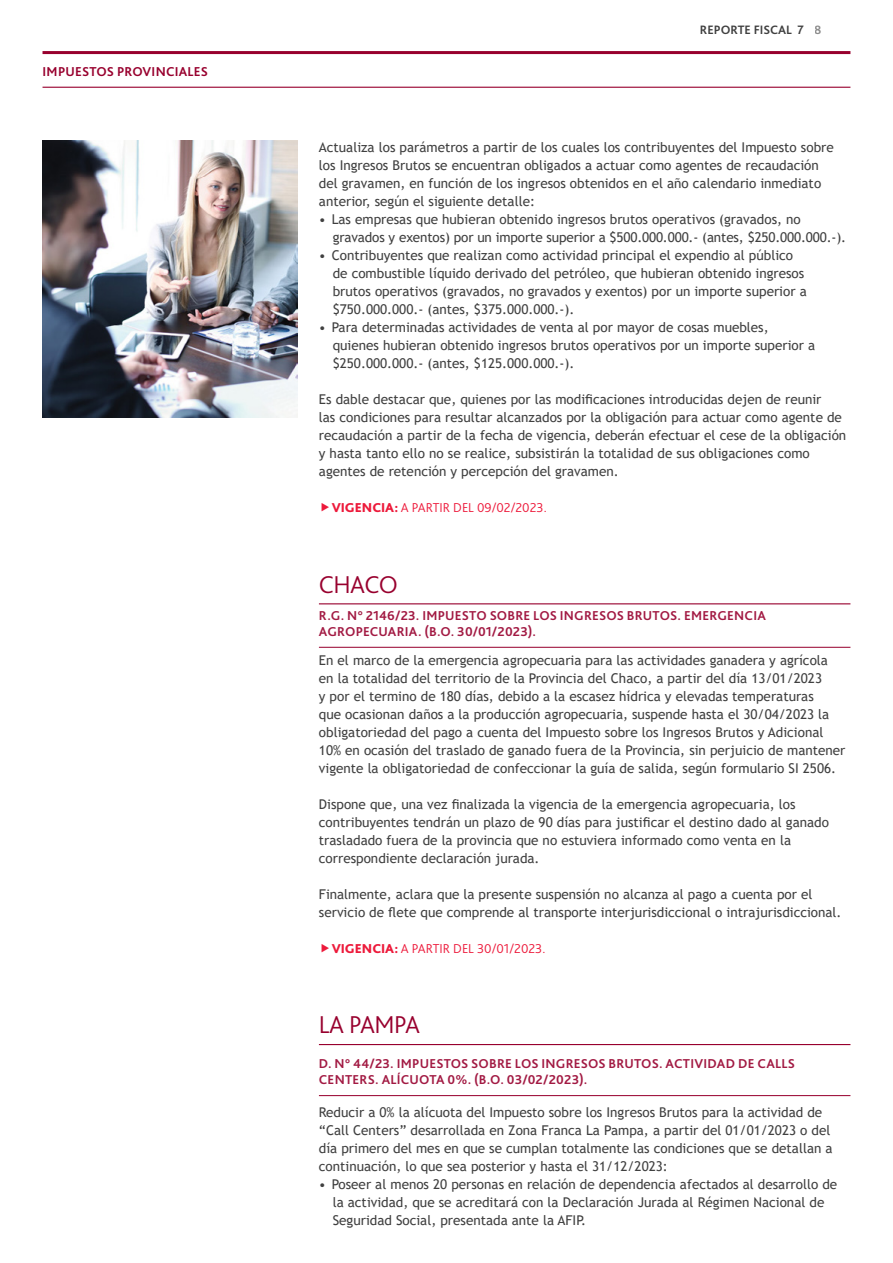
<style>
.page{position:relative;width:893px;height:1263px;background:#fff}
.page>*{position:absolute;margin:0;border:0;box-sizing:border-box;transform-origin:0 0}
.t1{font:300 25.5px "Bliss Pro";letter-spacing:-.02em;color:#98002e}
.t2{font:13.5px/18px "Trebuchet MS";color:#404040}
.t3{font:700 13.5px/16.5px "Bliss Pro";letter-spacing:.02em;color:#a21a43}
.t4{font:300 13.5px "Bliss Pro";color:#ed1a3b}
.t5{font:700 13.5px "Bliss Pro";letter-spacing:.015em;color:#98002e}
.t6{font:700 12.75px "Bliss Pro";color:#404040}
.s1{font-weight:800}
</style>
<div class="page">
<img style="left:43px;top:141px;width:254px;height:276px">
<hr style="left:319px;top:603px;width:531px;height:1px;background:#98002e">
<hr style="left:319px;top:1044px;width:531px;height:1px;background:#98002e">
<hr style="left:319px;top:1095px;width:531px;height:1px;background:#a21a43">
<hr style="left:319px;top:647px;width:531px;height:1px;background:#a21a43">
<hr style="left:43px;top:51px;width:807px;height:3px;background:#98002e">
<hr style="left:43px;top:87px;width:807px;height:1px;background:#98002e">
<p class="t5" style="left:43px;top:63px;width:167px">IMPUESTOS PROVINCIALES</p>
<p class="t6" style="left:700px;top:22px;width:124px">REPORTE FISCAL 7 8</p>
<p class="t2" style="left:319px;top:138px;width:516px">Actualiza los parámetros a partir de los cuales los contribuyentes del Impuesto sobre los Ingresos Brutos se encuentran obligados a actuar como agentes de recaudación del gravamen, en función de los ingresos obtenidos en el año calendario inmediato anterior, según el siguiente detalle:</p>
<p class="t2" style="left:333px;top:210px;width:515px;text-indent:-14px">• Las empresas que hubieran obtenido ingresos brutos operativos (gravados, no gravados y exentos) por un importe superior a $500.000.000.- (antes, $250.000.000.-).</p>
<p class="t2" style="left:333px;top:246px;width:475px;text-indent:-14px">• Contribuyentes que realizan como actividad principal el expendio al público de combustible líquido derivado del petróleo, que hubieran obtenido ingresos brutos operativos (gravados, no gravados y exentos) por un importe superior a $750.000.000.- (antes, $375.000.000.-).</p>
<p class="t2" style="left:333px;top:318px;width:484px;text-indent:-14px">• Para determinadas actividades de venta al por mayor de cosas muebles, quienes hubieran obtenido ingresos brutos operativos por un importe superior a $250.000.000.- (antes, $125.000.000.-).</p>
<p class="t2" style="left:319px;top:390px;width:529px">Es dable destacar que, quienes por las modificaciones introducidas dejen de reunir<br>las condiciones para resultar alcanzados por la obligación para actuar como agente de recaudación a partir de la fecha de vigencia, deberán efectuar el cese de la obligación y hasta tanto ello no se realice, subsistirán la totalidad de sus obligaciones como agentes de retención y percepción del gravamen.</p>
<p class="t4" style="left:332px;top:499px;width:216px"><span class="s1">VIGENCIA:</span> A PARTIR DEL 09/02/2023.</p>
<h1 class="t1" style="left:319px;top:568px;width:81px">CHACO</h1>
<p class="t3" style="left:319px;top:606px;width:448px">R.G. N° 2146/23. IMPUESTO SOBRE LOS INGRESOS BRUTOS. EMERGENCIA<br>AGROPECUARIA. (B.O. 30/01/2023).</p>
<p class="t2" style="left:319px;top:651px;width:528px">En el marco de la emergencia agropecuaria para las actividades ganadera y agrícola en la totalidad del territorio de la Provincia del Chaco, a partir del día 13/01/2023<br>y por el termino de 180 días, debido a la escasez hídrica y elevadas temperaturas<br>que ocasionan daños a la producción agropecuaria, suspende hasta el 30/04/2023 la obligatoriedad del pago a cuenta del Impuesto sobre los Ingresos Brutos y Adicional 10% en ocasión del traslado de ganado fuera de la Provincia, sin perjuicio de mantener vigente la obligatoriedad de confeccionar la guía de salida, según formulario SI 2506.</p>
<p class="t2" style="left:319px;top:795px;width:512px">Dispone que, una vez finalizada la vigencia de la emergencia agropecuaria, los contribuyentes tendrán un plazo de 90 días para justificar el destino dado al ganado trasladado fuera de la provincia que no estuviera informado como venta en la correspondiente declaración jurada.</p>
<p class="t2" style="left:319px;top:885px;width:524px">Finalmente, aclara que la presente suspensión no alcanza al pago a cuenta por el servicio de flete que comprende al transporte interjurisdiccional o intrajurisdiccional.</p>
<p class="t4" style="left:332px;top:940px;width:215px"><span class="s1">VIGENCIA:</span> A PARTIR DEL 30/01/2023.</p>
<h1 class="t1" style="left:319px;top:1009px;width:103px">LA PAMPA</h1>
<p class="t3" style="left:319px;top:1055px;width:478px">D. N° 44/23. IMPUESTOS SOBRE LOS INGRESOS BRUTOS. ACTIVIDAD DE CALLS<br>CENTERS. ALÍCUOTA 0%. (B.O. 03/02/2023).</p>
<p class="t2" style="left:319px;top:1103px;width:515px">Reducir a 0% la alícuota del Impuesto sobre los Ingresos Brutos para la actividad de “Call Centers” desarrollada en Zona Franca La Pampa, a partir del 01/01/2023 o del día primero del mes en que se cumplan totalmente las condiciones que se detallan a continuación, lo que sea posterior y hasta el 31/12/2023:</p>
<p class="t2" style="left:333px;top:1175px;width:506px;text-indent:-14px">• Poseer al menos 20 personas en relación de dependencia afectados al desarrollo de la actividad, que se acreditará con la Declaración Jurada al Régimen Nacional de<br>Seguridad Social, presentada ante la AFIP.</p>
</div>
